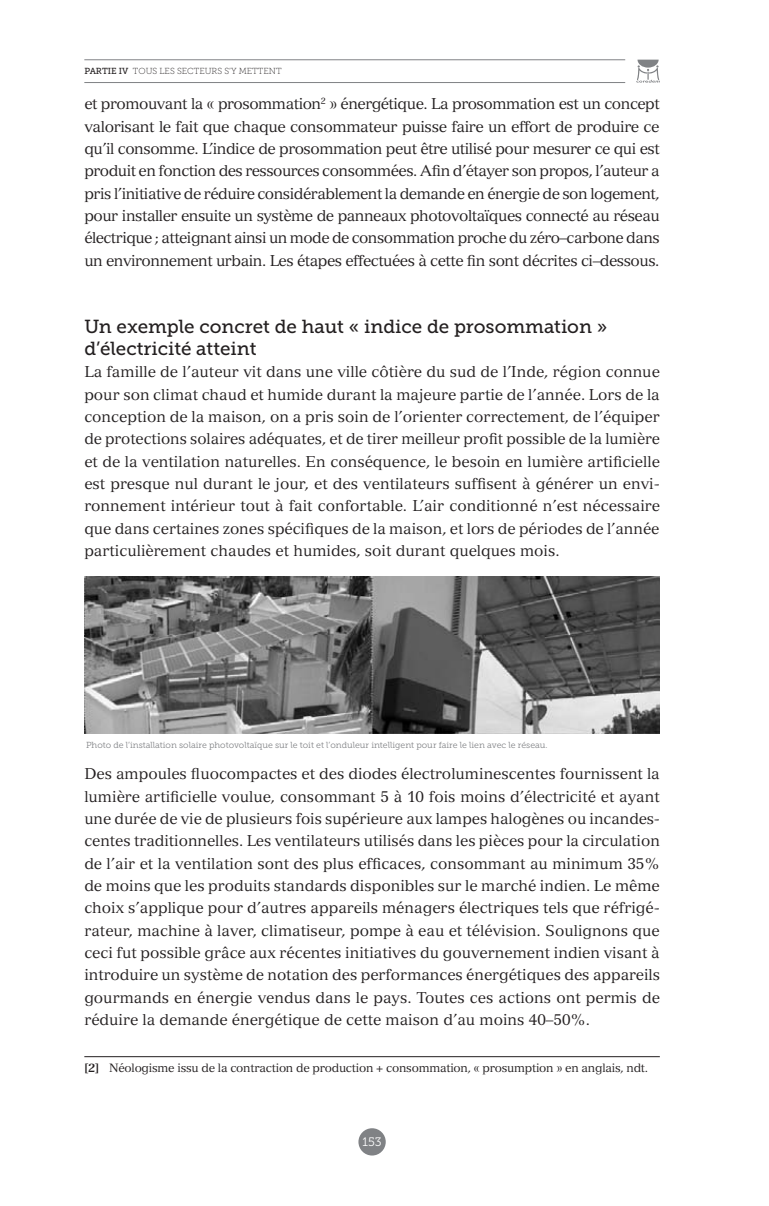
<style>
.page{position:relative;width:769px;height:1206px;background:#fff}
.page>*{position:absolute;margin:0;border:0;box-sizing:border-box;transform-origin:0 0}
.t1{font:18.9px/22.4px "Museo Slab 500";color:#231f20}
.t2{font:15.4px/22.4px "Versailles LT";color:#231f20;text-align:justify}
.t3{font:12.25px "Museo Slab 300";color:#fff}
.t4{font:11.9px "Versailles LT";letter-spacing:-.02em;color:#231f20}
.t5{font:8.75px "Museo Slab 300";color:#808285}
.t6{font:8.75px "Museo Slab 100";color:#231f20}
.s1{font-family:"Museo Slab 500"}
.s2{font-weight:700}
</style>
<div class="page">
<hr style="left:84px;top:59px;width:541px;height:1px;background:#808285">
<hr style="left:84px;top:82px;width:541px;height:1px;background:#808285">
<svg style="left:636px;top:60px;width:24px;height:23px"></svg>
<div style="left:358px;top:1128px;width:28px;height:27px;background:#808285;border-radius:50%"></div>
<hr style="left:84px;top:1056px;width:576px;height:1px;background:#231f20">
<img style="left:84px;top:577px;width:576px;height:156px">
<p class="t6" style="left:84px;top:66px;width:199px"><span class="s1">PARTIE IV</span> TOUS LES SECTEURS S’Y METTENT</p>
<p class="t2" style="left:84px;top:93px;width:577px">et promouvant la « prosommation<sup>2</sup> » énergétique. La prosommation est un concept valorisant le fait que chaque consommateur puisse faire un effort de produire ce qu’il consomme. L’indice de prosommation peut être utilisé pour mesurer ce qui est produit en fonction des ressources consommées. Afin d’étayer son propos, l’auteur a pris l’initiative de réduire considérablement la demande en énergie de son logement, pour installer ensuite un système de panneaux photovoltaïques connecté au réseau électrique ; atteignant ainsi un mode de consommation proche du zéro–carbone dans un environnement urbain. Les étapes effectuées à cette fin sont décrites ci–dessous.</p>
<p class="t1" style="left:84px;top:315px;width:525px">Un exemple concret de haut « indice de prosommation » d’électricité atteint</p>
<p class="t2" style="left:84px;top:360px;width:577px">La famille de l’auteur vit dans une ville côtière du sud de l’Inde, région connue pour son climat chaud et humide durant la majeure partie de l’année. Lors de la conception de la maison, on a pris soin de l’orienter correctement, de l’équiper de protections solaires adéquates, et de tirer meilleur profit possible de la lumière et de la ventilation naturelles. En conséquence, le besoin en lumière artificielle est presque nul durant le jour, et des ventilateurs suffisent à générer un envi&shy;ronnement intérieur tout à fait confortable. L’air conditionné n’est nécessaire que dans certaines zones spécifiques de la maison, et lors de périodes de l’année particulièrement chaudes et humides, soit durant quelques mois.</p>
<p class="t5" style="left:86px;top:740px;width:463px">Photo de l’installation solaire photovoltaïque sur le toit et l’onduleur intelligent pour faire le lien avec le réseau.</p>
<p class="t2" style="left:84px;top:762px;width:577px">Des ampoules fluocompactes et des diodes électroluminescentes fournissent la lumière artificielle voulue, consommant 5 à 10 fois moins d’électricité et ayant une durée de vie de plusieurs fois supérieure aux lampes halogènes ou incandes&shy;centes traditionnelles. Les ventilateurs utilisés dans les pièces pour la circulation de l’air et la ventilation sont des plus efficaces, consommant au minimum 35% de moins que les produits standards disponibles sur le marché indien. Le même choix s’applique pour d’autres appareils ménagers électriques tels que réfrigé&shy;rateur, machine à laver, climatiseur, pompe à eau et télévision. Soulignons que ceci fut possible grâce aux récentes initiatives du gouvernement indien visant à introduire un système de notation des performances énergétiques des appareils gourmands en énergie vendus dans le pays. Toutes ces actions ont permis de réduire la demande énergétique de cette maison d’au moins 40–50%.</p>
<p class="t4" style="left:84px;top:1060px;width:565px"><span class="s2">[2]</span> Néologisme issu de la contraction de production + consommation, « prosumption » en anglais, ndt.</p>
<p class="t3" style="left:362px;top:1135px;width:21px">153</p>
</div>
